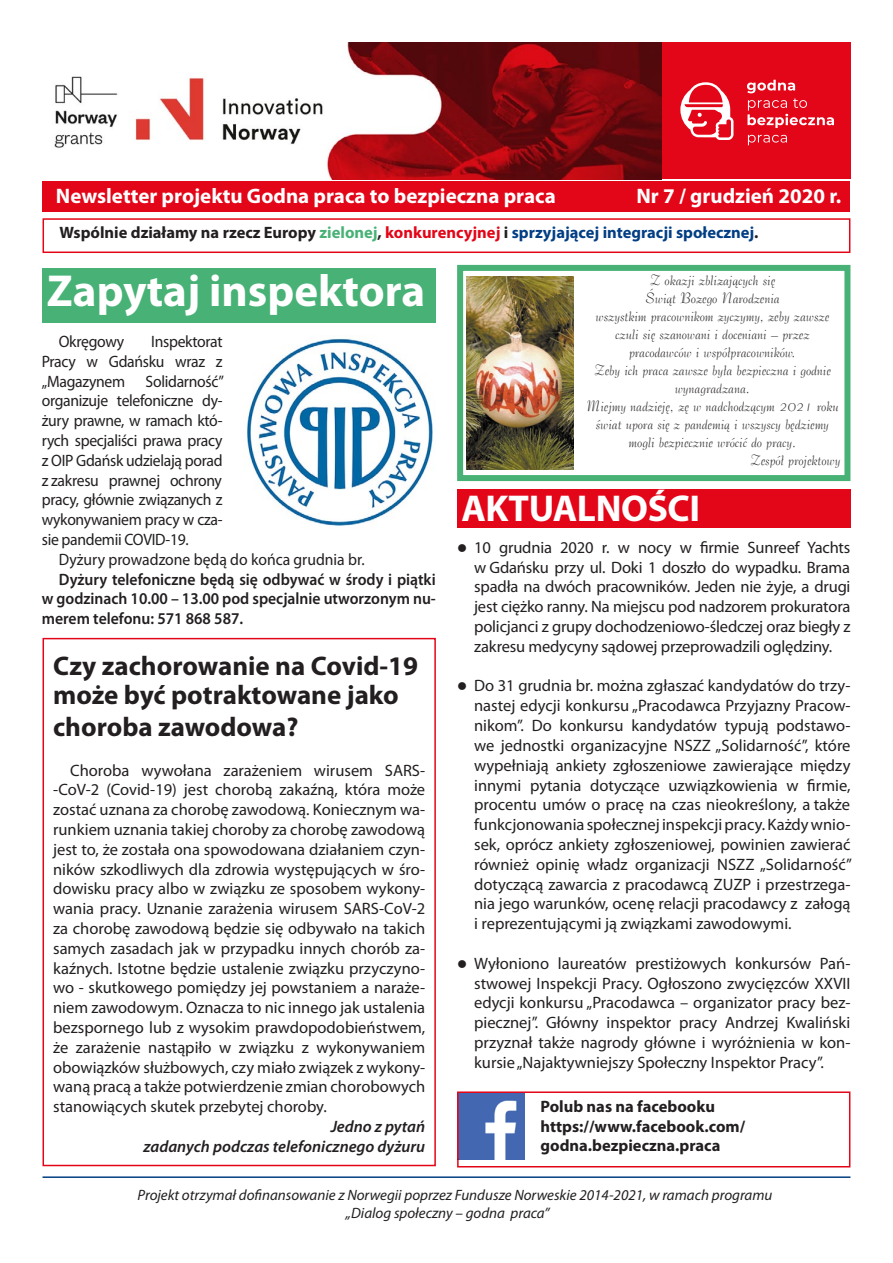
<style>
.page{position:relative;width:893px;height:1263px;background:#fff}
.page>*{position:absolute;margin:0;border:0;box-sizing:border-box;transform-origin:0 0}
.t1{font:700 45px "Myriad Pro";color:#fff}
.t2{font:700 37.5px "Myriad Pro";letter-spacing:-.01em;color:#fff}
.t3{font:700 27px/28.5px "Myriad Pro";color:#231f20}
.t4{font:700 21px "Myriad Pro";color:#fff}
.t5{font:16.5px/19.8px "Myriad Pro";letter-spacing:-.01em;color:#231f20;text-align:justify}
.t6{font:16.5px/19.8px "Myriad Pro";letter-spacing:-.01em;color:#231f20;scale:.95 1}
.t7{font:700 16.5px/19.8px "Myriad Pro";color:#231f20}
.t8{font:600 16.5px/19.8px "Myriad Pro";color:#231f20;text-align:justify;scale:.95 1}
.t9{font:italic 600 16.5px/19.8px "Myriad Pro";color:#231f20;text-align:right}
.t10{font:15px "Bernhard Tango EU";color:#231f20}
.t11{font:italic 15px/18px "Myriad Pro";color:#231f20}
.s1{color:#48b276}
.s2{color:#e30518}
.s3{color:#023e84}
</style>
<div class="page">
<div style="left:660px;top:43px;width:190px;height:136px;background:#e30518"></div>
<div style="left:43px;top:181px;width:807px;height:31px;background:#e30518"></div>
<img style="left:54px;top:76px;width:269px;height:72px">
<img style="left:327px;top:43px;width:335px;height:136px">
<hr style="left:43px;top:1176px;width:807px;height:2px;background:#023e84">
<div style="left:43px;top:218px;width:807px;height:35px;border:2px solid #e30518"></div>
<svg style="left:680px;top:82px;width:53px;height:58px"></svg>
<svg style="left:747px;top:80px;width:48px;height:13px"></svg>
<svg style="left:747px;top:99px;width:87px;height:29px"></svg>
<svg style="left:748px;top:135px;width:39px;height:10px"></svg>
<img style="left:460px;top:1094px;width:64px;height:66px">
<div style="left:457px;top:1091px;width:393px;height:76px;border:2px solid #e30518"></div>
<div style="left:43px;top:268px;width:393px;height:54px;background:#48b276"></div>
<div style="left:457px;top:265px;width:393px;height:216px;border:6px solid #48b276"></div>
<img style="left:467px;top:277px;width:106px;height:193px">
<img style="left:246px;top:336px;width:187px;height:190px">
<div style="left:43px;top:638px;width:393px;height:528px;border:2px solid #e30518"></div>
<div style="left:457px;top:489px;width:393px;height:38px;background:#e30518"></div>
<p class="t4" style="left:56px;top:184px;width:501px">Newsletter projektu Godna praca to bezpieczna praca</p>
<p class="t4" style="left:636px;top:184px;width:207px">Nr 7 / grudzień 2020 r.</p>
<p class="t7" style="left:60px;top:222px;width:700px">Wspólnie działamy na rzecz Europy <span class="s1">zielonej</span>, <span class="s2">konkurencyjnej</span> i <span class="s3">sprzyjającej integracji społecznej</span>.</p>
<h1 class="t1" style="left:47px;top:266px;width:380px">Zapytaj inspektora</h1>
<p class="t10" style="left:650px;top:271px;width:127px">Z okazji zbliżających się</p>
<p class="t10" style="left:645px;top:289px;width:136px">Świąt Bożego Narodzenia</p>
<p class="t10" style="left:596px;top:307px;width:235px">wszystkim pracownikom życzymy, żeby zawsze</p>
<p class="t10" style="left:616px;top:325px;width:196px">czuli się szanowani i doceniani – przez</p>
<p class="t10" style="left:629px;top:343px;width:168px">pracodawców i współpracowników.</p>
<p class="t10" style="left:594px;top:361px;width:238px">Żeby ich praca zawsze była bezpieczna i godnie</p>
<p class="t10" style="left:675px;top:379px;width:77px">wynagradzana.</p>
<p class="t10" style="left:587px;top:397px;width:254px">Miejmy nadzieję, żę w nadchodzącym 2021 roku</p>
<p class="t10" style="left:596px;top:415px;width:235px">świat upora się z pandemią i wszyscy będziemy</p>
<p class="t10" style="left:629px;top:433px;width:169px">mogli bezpiecznie wrócić do pracy.</p>
<p class="t10" style="left:750px;top:451px;width:92px">Zespół projektowy</p>
<p class="t6" style="left:42px;top:332px;width:193px;text-indent:109px">Inspektorat<br>Pracy w Gdańsku wraz z „Magazynem Solidarność” organizuje telefoniczne dy&shy;żury prawne, w ramach któ&shy;rych specjaliści prawa pracy z OIP Gdańsk udzielają porad z zakresu prawnej ochrony pracy, głównie związanych z wykonywaniem pracy w cza&shy;sie pandemii COVID-19.</p>
<p class="t6" style="left:59px;top:550px;width:323px">Dyżury prowadzone będą do końca grudnia br.</p>
<p class="t8" style="left:42px;top:569px;width:416px;text-indent:17px">Dyżury telefoniczne będą się odbywać w środy i piątki w godzinach 10.00 – 13.00 pod specjalnie utworzonym nu&shy;merem telefonu: 571 868 587.</p>
<p class="t6" style="left:59px;top:332px;width:70px">Okręgowy</p>
<h2 class="t2" style="left:461px;top:488px;width:240px">AKTUALNOŚCI</h2>
<p class="t5" style="left:474px;top:538px;width:378px;text-indent:-17px">● 10 grudnia 2020 r. w nocy w firmie Sunreef Yachts w Gdańsku przy ul. Doki 1 doszło do wypadku. Brama spadła na dwóch pracowników. Jeden nie żyje, a drugi jest ciężko ranny. Na miejscu pod nadzorem prokuratora policjanci z grupy dochodzeniowo-śledczej oraz biegły z zakresu medycyny sądowej przeprowadzili oględziny.</p>
<p class="t5" style="left:474px;top:676px;width:379px;text-indent:-17px">● Do 31 grudnia br. można zgłaszać kandydatów do trzy&shy;nastej edycji konkursu „Pracodawca Przyjazny Pracow&shy;nikom”. Do konkursu kandydatów typują podstawo&shy;we jednostki organizacyjne NSZZ „Solidarność”, które wypełniają ankiety zgłoszeniowe zawierające między innymi pytania dotyczące uzwiązkowienia w firmie, procentu umów o pracę na czas nieokreślony, a także funkcjonowania społecznej inspekcji pracy. Każdy wnio&shy;sek, oprócz ankiety zgłoszeniowej, powinien zawierać również opinię władz organizacji NSZZ „Solidarność” dotyczącą zawarcia z pracodawcą ZUZP i przestrzega&shy;nia jego warunków, ocenę relacji pracodawcy z załogą i reprezentującymi ją związkami zawodowymi.</p>
<p class="t5" style="left:474px;top:953px;width:378px;text-indent:-17px">● Wyłoniono laureatów prestiżowych konkursów Pań&shy;stwowej Inspekcji Pracy. Ogłoszono zwycięzców XXVII edycji konkursu „Pracodawca – organizator pracy bez&shy;piecznej”. Główny inspektor pracy Andrzej Kwaliński przyznał także nagrody główne i wyróżnienia w kon&shy;kursie „Najaktywniejszy Społeczny Inspektor Pracy”.</p>
<h3 class="t3" style="left:53px;top:652px;width:366px">Czy zachorowanie na Covid-19 może być potraktowane jako</h3>
<h3 class="t3" style="left:53px;top:713px;width:247px">choroba zawodowa?</h3>
<p class="t5" style="left:53px;top:760px;width:374px;text-indent:17px">Choroba wywołana zarażeniem wirusem SARS--CoV-2 (Covid-19) jest chorobą zakaźną, która może zostać uznana za chorobę zawodową. Koniecznym wa&shy;runkiem uznania takiej choroby za chorobę zawodową jest to, że została ona spowodowana działaniem czyn&shy;ników szkodliwych dla zdrowia występujących w śro&shy;dowisku pracy albo w związku ze sposobem wykony&shy;wania pracy. Uznanie zarażenia wirusem SARS-CoV-2 za chorobę zawodową będzie się odbywało na takich samych zasadach jak w przypadku innych chorób za&shy;kaźnych. Istotne będzie ustalenie związku przyczyno&shy;wo - skutkowego pomiędzy jej powstaniem a naraże&shy;niem zawodowym. Oznacza to nic innego jak ustalenia bezspornego lub z wysokim prawdopodobieństwem, że zarażenie nastąpiło w związku z wykonywaniem obowiązków służbowych, czy miało związek z wykony&shy;waną pracą a także potwierdzenie zmian chorobowych stanowiących skutek przebytej choroby.</p>
<p class="t9" style="left:143px;top:1117px;width:283px">Jedno z pytań<br>zadanych podczas telefonicznego dyżuru</p>
<p class="t7" style="left:541px;top:1096px;width:206px">Polub nas na facebooku https://www.facebook.com/ godna.bezpieczna.praca</p>
<p class="t11" style="left:346px;top:1186px;width:428px;text-indent:-208px">Projekt otrzymał dofinansowanie z Norwegii poprzez Fundusze Norweskie 2014-2021, w ramach programu „Dialog społeczny – godna praca”</p>
</div>
